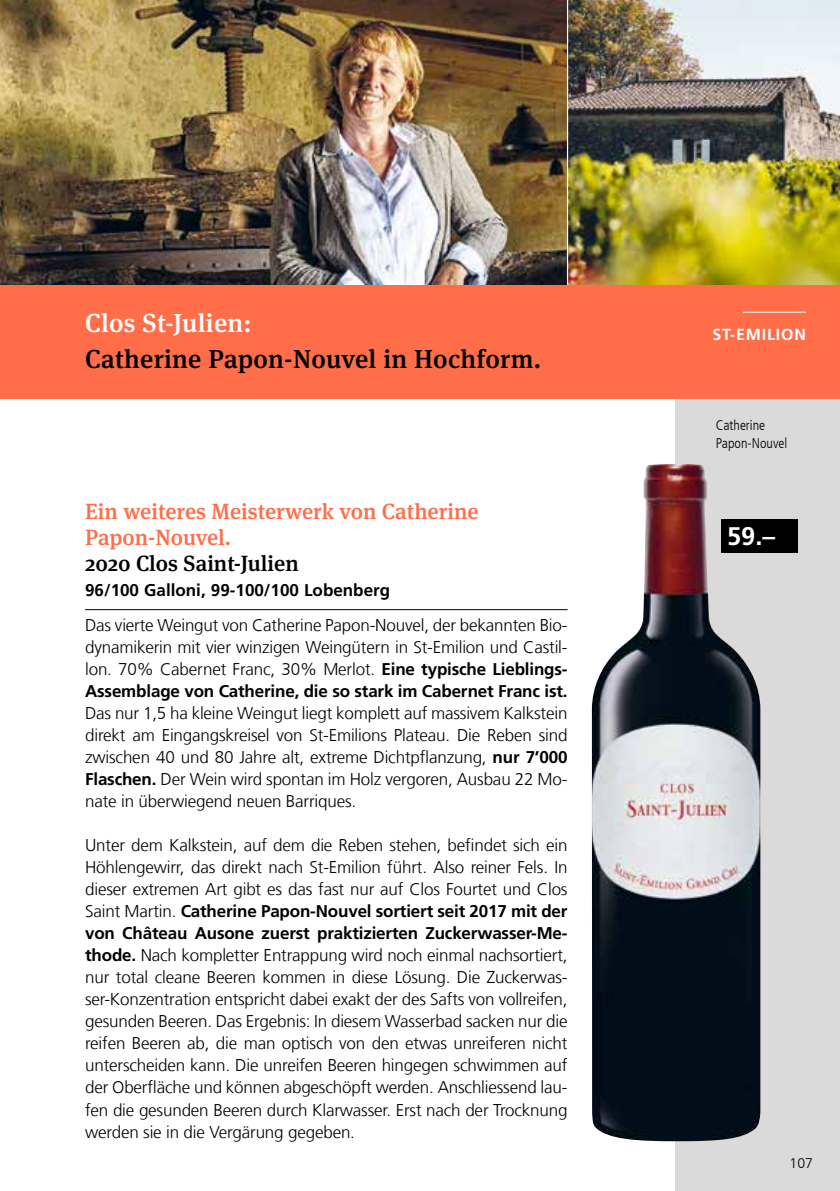
<style>
.page{position:relative;width:840px;height:1191px;background:#fff}
.page>*{position:absolute;margin:0;border:0;box-sizing:border-box;transform-origin:0 0}
.t1{font:500 26px "Meta Serif Pro";letter-spacing:.01em;color:#000}
.t2{font:500 26px "Meta Serif Pro";letter-spacing:.01em;color:#fff}
.t3{font:700 25.4px "Frutiger LT Com";color:#fff}
.t4{font:500 22px/26px "Meta Serif Pro";color:#ff6e49}
.t5{font:500 22px "Meta Serif Pro";color:#000}
.t6{font:300 17px/22px "Frutiger LT Com";letter-spacing:-.01em;color:#000;text-align:justify}
.t7{font:700 17px "Frutiger LT Com";color:#000}
.t8{font:700 16px "Frutiger LT Com";letter-spacing:.05em;color:#fff}
.t9{font:300 condensed 14px/18px "Frutiger LT Com";color:#000}
.t10{font:300 14px "Frutiger LT Com";color:#000}
.s1{font-weight:700}
</style>
<div class="page">
<div style="left:675px;top:342px;width:164px;height:849px;background:#dadada"></div>
<div style="left:0;top:285px;width:839px;height:113px;background:#ff6e49"></div>
<img style="left:0;top:0;width:566px;height:285px">
<img style="left:568px;top:0;width:271px;height:285px">
<hr style="left:742px;top:312px;width:63px;height:1px;background:#fff">
<hr style="left:85px;top:609px;width:482px;height:1px;background:#000">
<div style="left:721px;top:519px;width:76px;height:34px;background:#000"></div>
<img style="left:591px;top:464px;width:169px;height:677px">
<h1 class="t2" style="left:85px;top:303px;width:168px">Clos St-Julien:</h1>
<h1 class="t1" style="left:85px;top:339px;width:457px">Catherine Papon-Nouvel in Hochform.</h1>
<p class="t4" style="left:85px;top:497px;width:395px">Ein weiteres Meisterwerk von Catherine<br>Papon-Nouvel.</p>
<p class="t5" style="left:85px;top:547px;width:215px">2020 Clos Saint-Julien</p>
<p class="t7" style="left:85px;top:580px;width:306px">96/100 Galloni, 99-100/100 Lobenberg</p>
<p class="t6" style="left:85px;top:614px;width:483px">Das vierte Weingut von Catherine Papon-Nouvel, der bekannten Bio&shy;dynamikerin mit vier winzigen Weingütern in St-Emilion und Castil&shy;lon. 70% Cabernet Franc, 30% Merlot. <span class="s1">Eine typische Lieblings-Assemblage von Catherine, die so stark im Cabernet Franc ist.</span></p>
<p class="t6" style="left:85px;top:702px;width:483px">Das nur 1,5 ha kleine Weingut liegt komplett auf massivem Kalkstein direkt am Eingangskreisel von St-Emilions Plateau. Die Reben sind zwischen 40 und 80 Jahre alt, extreme Dichtpflanzung, <span class="s1">nur 7’000<br>Flaschen.</span> Der Wein wird spontan im Holz vergoren, Ausbau 22 Mo&shy;nate in überwiegend neuen Barriques.</p>
<p class="t6" style="left:85px;top:834px;width:483px">Unter dem Kalkstein, auf dem die Reben stehen, befindet sich ein Höhlengewirr, das direkt nach St-Emilion führt. Also reiner Fels. In dieser extremen Art gibt es das fast nur auf Clos Fourtet und Clos Saint Martin. <span class="s1">Catherine Papon-Nouvel sortiert seit 2017 mit der von Château Ausone zuerst praktizierten Zuckerwasser-Me&shy;thode.</span> Nach kompletter Entrappung wird noch einmal nachsortiert, nur total cleane Beeren kommen in diese Lösung. Die Zuckerwas&shy;ser-Konzentration entspricht dabei exakt der des Safts von vollreifen, gesunden Beeren. Das Ergebnis: In diesem Wasserbad sacken nur die reifen Beeren ab, die man optisch von den etwas unreiferen nicht unterscheiden kann. Die unreifen Beeren hingegen schwimmen auf der Oberfläche und können abgeschöpft werden. Anschliessend lau&shy;fen die gesunden Beeren durch Klarwasser. Erst nach der Trocknung werden sie in die Vergärung gegeben.</p>
<p class="t8" style="left:712px;top:325px;width:95px">ST-EMILION</p>
<p class="t9" style="left:715px;top:416px;width:73px">Catherine<br>Papon-Nouvel</p>
<h2 class="t3" style="left:726px;top:521px;width:50px">59.–</h2>
<p class="t10" style="left:789px;top:1155px;width:25px">107</p>
</div>
